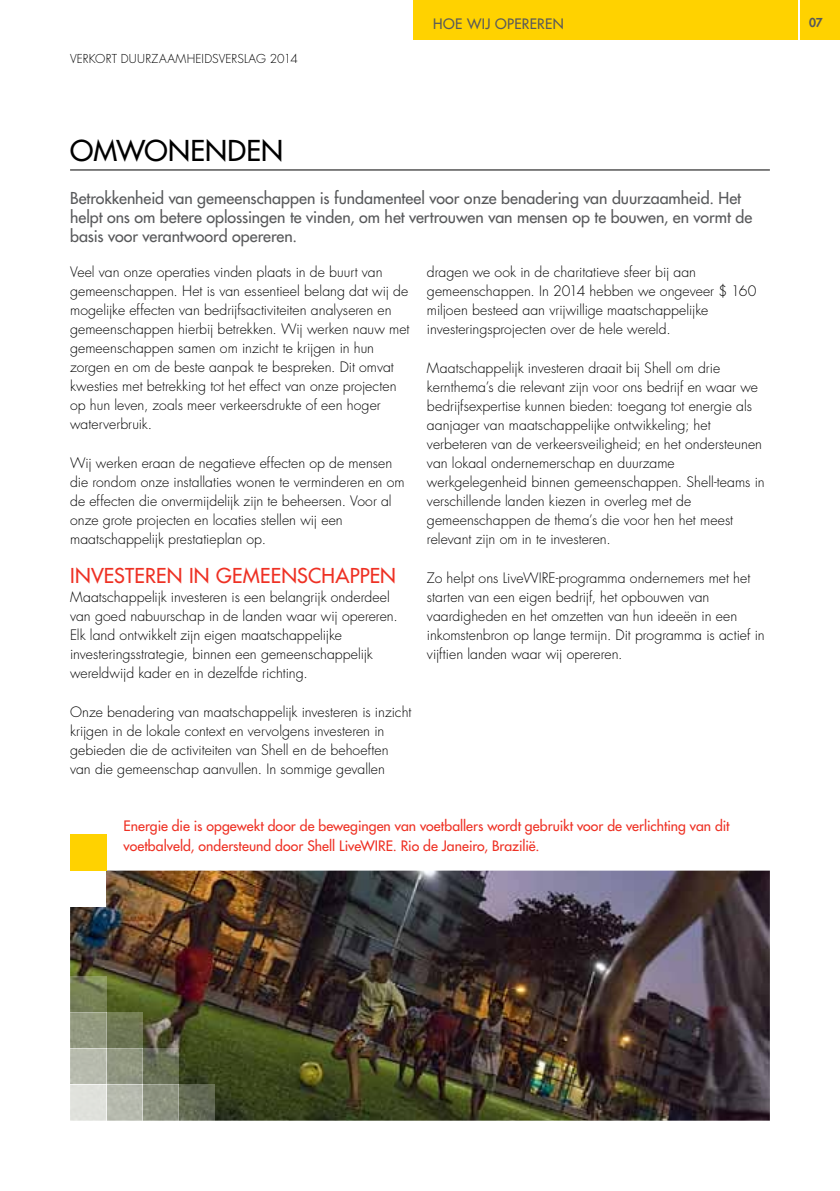
<style>
.page{position:relative;width:840px;height:1191px;background:#fff}
.page>*{position:absolute;margin:0;border:0;box-sizing:border-box;transform-origin:0 0}
.t1{font:500 28px "Futura Std";letter-spacing:.005em;color:#000}
.t2{font:500 20px "Futura Std";letter-spacing:.01em;color:#ee3124}
.t3{font:500 16px/19px "Futura Std";color:#58595b}
.t4{font:300 14px/19px "Futura Std";letter-spacing:.005em;color:#000}
.t5{font:500 14px/20px "Futura Std";color:#ee3124}
.t6{font:500 14px "Futura Std";letter-spacing:.025em;color:#58595b}
.t7{font:300 12px "Futura Std";letter-spacing:.01em;color:#000}
.t8{font:800 12px "Futura Std";color:#58595b}
</style>
<div class="page">
<div style="left:799px;top:0;width:40px;height:40px;background:#ffd200"></div>
<div style="left:413px;top:0;width:384px;height:40px;background:#ffd200"></div>
<img style="left:70px;top:870px;width:699px;height:250px">
<div style="left:64px;top:834px;width:42px;height:72px;background:#fff"></div>
<div style="left:70px;top:834px;width:36px;height:36px;background:#ffd200"></div>
<div style="left:70px;top:1084px;width:36px;height:36px;background:#e0e1dc"></div>
<div style="left:106px;top:1084px;width:36px;height:36px;background:#b7baaf"></div>
<div style="left:142px;top:1084px;width:36px;height:36px;background:#8d9380"></div>
<div style="left:178px;top:1084px;width:36px;height:36px;background:linear-gradient(to right,#686f56,#5f6553)"></div>
<div style="left:106px;top:1048px;width:36px;height:36px;background:#919780"></div>
<svg style="left:142px;top:1048px;width:36px;height:36px"></svg>
<div style="left:106px;top:1012px;width:36px;height:36px;background:#6e7754"></div>
<div style="left:70px;top:1048px;width:36px;height:36px;background:#b8bbae"></div>
<div style="left:70px;top:1012px;width:36px;height:36px;background:#939980"></div>
<svg style="left:70px;top:976px;width:36px;height:36px"></svg>
<hr style="left:70px;top:170px;width:699px;height:1px;background:#000">
<p class="t7" style="left:70px;top:52px;width:229px">VERKORT DUURZAAMHEIDSVERSLAG 2014</p>
<h1 class="t1" style="left:70px;top:133px;width:118px">OMWONEN</h1>
<h1 class="t1" style="left:227px;top:133px;width:37px">DEN</h1>
<p class="t6" style="left:433px;top:15px;width:122px">HOE WIJ OPEREREN</p>
<p class="t8" style="left:808px;top:15px;width:15px">07</p>
<p class="t3" style="left:70px;top:188px;width:683px">Betrokkenheid van gemeenschappen is fundamenteel voor onze benadering van duurzaamheid. Het helpt ons om betere oplossingen te vinden, om het vertrouwen van mensen op te bouwen, en vormt de basis voor verantwoord opereren.</p>
<p class="t4" style="left:70px;top:262px;width:340px">Veel van onze operaties vinden plaats in de buurt van gemeenschappen. Het is van essentieel belang dat wij de mogelijke effecten van bedrijfsactiviteiten analyseren en gemeenschappen hierbij betrekken. Wij werken nauw met gemeenschappen samen om inzicht te krijgen in hun zorgen en om de beste aanpak te bespreken. Dit omvat kwesties met betrekking tot het effect van onze projecten op hun leven, zoals meer verkeersdrukte of een hoger waterverbruik.</p>
<p class="t4" style="left:70px;top:453px;width:336px">Wij werken eraan de negatieve effecten op de mensen die rondom onze installaties wonen te verminderen en om de effecten die onvermijdelijk zijn te beheersen. Voor al onze grote projecten en locaties stellen wij een maatschappelijk prestatieplan op.</p>
<h2 class="t2" style="left:70px;top:563px;width:240px">Investeren in gemeensch</h2>
<h2 class="t2" style="left:335px;top:563px;width:62px">appen</h2>
<p class="t4" style="left:70px;top:587px;width:329px">Maatschappelijk investeren is een belangrijk onderdeel van goed nabuurschap in de landen waar wij opereren.<br>Elk land ontwikkelt zijn eigen maatschappelijke investeringsstrategie, binnen een gemeenschappelijk wereldwijd kader en in dezelfde richting.</p>
<p class="t4" style="left:70px;top:702px;width:342px">Onze benadering van maatschappelijk investeren is inzicht krijgen in de lokale context en vervolgens investeren in gebieden die de activiteiten van Shell en de behoeften van die gemeenschap aanvullen. In sommige gevallen</p>
<p class="t4" style="left:427px;top:262px;width:331px">dragen we ook in de charitatieve sfeer bij aan gemeenschappen. In 2014 hebben we ongeveer $ 160 miljoen besteed aan vrijwillige maatschappelijke investeringsprojecten over de hele wereld.</p>
<p class="t4" style="left:427px;top:358px;width:339px">Maatschappelijk investeren draait bij Shell om drie kernthema’s die relevant zijn voor ons bedrijf en waar we bedrijfsexpertise kunnen bieden: toegang tot energie als aanjager van maatschappelijke ontwikkeling; het verbeteren van de verkeersveiligheid; en het ondersteunen van lokaal ondernemerschap en duurzame werkgelegenheid binnen gemeenschappen. Shell-teams in verschillende landen kiezen in overleg met de gemeenschappen de thema’s die voor hen het meest relevant zijn om in te investeren.</p>
<p class="t4" style="left:427px;top:568px;width:339px">Zo helpt ons LiveWIRE-programma ondernemers met het starten van een eigen bedrijf, het opbouwen van vaardigheden en het omzetten van hun ideeën in een inkomstenbron op lange termijn. Dit programma is actief in vijftien landen waar wij opereren.</p>
<p class="t5" style="left:124px;top:815px;width:607px">Energie die is opgewekt door de bewegingen van voetballers wordt gebruikt voor de verlichting van dit voetbalveld, ondersteund door Shell LiveWIRE. Rio de Janeiro, Brazilië.</p>
</div>
